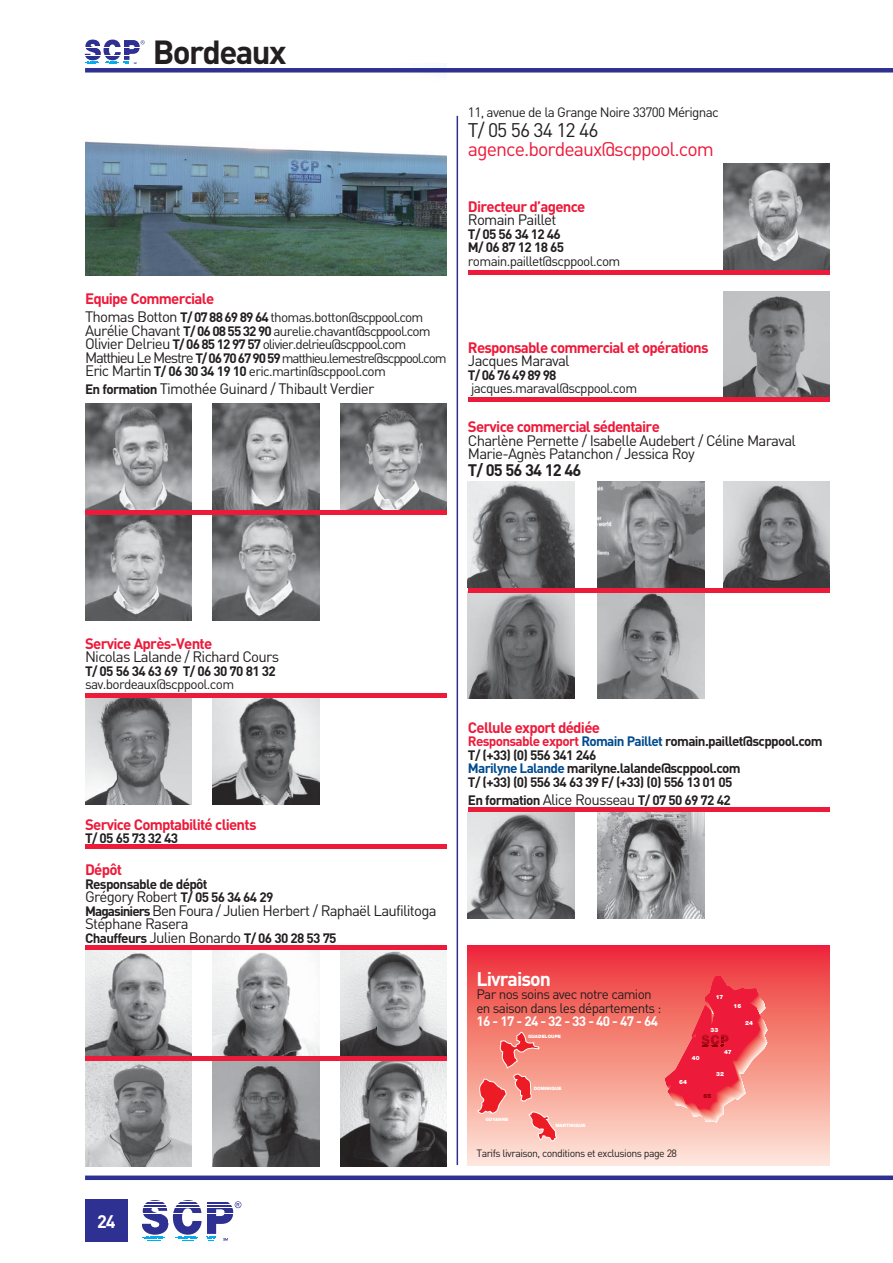
<style>
.page{position:relative;width:893px;height:1263px;background:#fff}
.page>*{position:absolute;margin:0;border:0;box-sizing:border-box;transform-origin:0 0}
.t1{font:700 33px "DIN";letter-spacing:-.05em;color:#231f20}
.t2{font:19.5px "DIN";letter-spacing:-.05em;color:#ed1a3a}
.t3{font:19.5px "DIN";letter-spacing:-.05em;color:#231f20}
.t4{font:700 19.5px "DIN";letter-spacing:-.05em;color:#fff}
.t5{font:700 18px "DIN";color:#fff}
.t6{font:700 16.5px "DIN";letter-spacing:-.05em;color:#231f20}
.t7{font:15px/13.5px "DIN";letter-spacing:-.05em;color:#231f20}
.t8{font:700 15px "DIN";letter-spacing:-.05em;color:#ed1a3a}
.t9{font:700 13.5px/13.5px "DIN";letter-spacing:-.05em;color:#231f20}
.t10{font:13.5px/13.5px "DIN";letter-spacing:-.07em;color:#231f20}
.t11{font:13.5px/13.5px "DIN";letter-spacing:-.05em;color:#231f20}
.t12{font:700 13.5px "DIN";letter-spacing:-.05em;color:#fff}
.t13{font:10.5px "DIN";letter-spacing:-.05em;color:#231f20}
.t14{font:900 5.85px "Helvetica Neue LT";color:#fff}
.t15{font:900 5.85px "Helvetica Neue LT";color:#8b0204}
.t16{font:900 4.5px "Helvetica Neue LT";color:#fff}
.s1{font-size:15px}
.s2{font-weight:700}
.s3{font-weight:700;font-size:13.5px}
.s4{font-weight:400;font-size:15px}
.s5{color:#ed1a3a}
.s6{color:#004a8f}
</style>
<div class="page">
<img style="left:213px;top:698px;width:106px;height:106px">
<img style="left:85px;top:64px;width:361px;height:211px">
<img style="left:213px;top:404px;width:106px;height:106px">
<hr style="left:145px;top:1220px;width:23px;height:2px;background:#2e3092">
<hr style="left:142px;top:1223px;width:26px;height:3px;background:#2e3092">
<hr style="left:142px;top:1227px;width:26px;height:3px;background:#2e3092">
<svg style="left:145px;top:1231px;width:21px;height:4px"></svg>
<svg style="left:142px;top:1200px;width:59px;height:19px"></svg>
<hr style="left:173px;top:1220px;width:28px;height:2px;background:#2e3092">
<hr style="left:173px;top:1223px;width:28px;height:3px;background:#2e3092">
<hr style="left:173px;top:1227px;width:28px;height:3px;background:#2e3092">
<svg style="left:178px;top:1231px;width:20px;height:4px"></svg>
<hr style="left:207px;top:1220px;width:25px;height:2px;background:#2e3092">
<hr style="left:207px;top:1223px;width:22px;height:3px;background:#2e3092">
<svg style="left:142px;top:1236px;width:23px;height:5px"></svg>
<svg style="left:175px;top:1236px;width:22px;height:5px"></svg>
<svg style="left:206px;top:1227px;width:11px;height:14px"></svg>
<svg style="left:207px;top:1201px;width:34px;height:18px"></svg>
<div style="left:85px;top:1199px;width:43px;height:43px;background:#2e3092"></div>
<div style="left:85px;top:68px;width:807px;height:5px;background:#2e3092"></div>
<div style="left:468px;top:945px;width:361px;height:220px;background:linear-gradient(to bottom,#ed2f32,#fee8d5)"></div>
<svg style="left:665px;top:976px;width:102px;height:147px;background:#f05860"></svg>
<svg style="left:477px;top:1032px;width:80px;height:110px;background:#f69288"></svg>
<svg style="left:85px;top:40px;width:60px;height:24px"></svg>
<hr style="left:456px;top:116px;width:2px;height:1049px;background:#2e3092">
<hr style="left:85px;top:845px;width:361px;height:4px;background:#ed1a3a">
<img style="left:468px;top:482px;width:106px;height:106px">
<img style="left:597px;top:592px;width:107px;height:106px">
<img style="left:723px;top:164px;width:106px;height:106px">
<img style="left:723px;top:482px;width:106px;height:106px">
<img style="left:85px;top:698px;width:106px;height:106px">
<img style="left:597px;top:482px;width:107px;height:106px">
<img style="left:468px;top:592px;width:106px;height:106px">
<hr style="left:468px;top:270px;width:361px;height:4px;background:#ed1a3a">
<img style="left:213px;top:514px;width:106px;height:107px">
<img style="left:85px;top:404px;width:106px;height:106px">
<img style="left:340px;top:404px;width:106px;height:106px">
<img style="left:85px;top:514px;width:106px;height:106px">
<hr style="left:85px;top:510px;width:361px;height:4px;background:#ed1a3a">
<hr style="left:85px;top:694px;width:361px;height:4px;background:#ed1a3a">
<img style="left:723px;top:291px;width:106px;height:107px">
<hr style="left:468px;top:398px;width:361px;height:4px;background:#ed1a3a">
<img style="left:468px;top:812px;width:106px;height:106px">
<img style="left:597px;top:812px;width:107px;height:106px">
<hr style="left:468px;top:808px;width:361px;height:4px;background:#ed1a3a">
<img style="left:340px;top:1060px;width:106px;height:107px">
<img style="left:213px;top:1060px;width:106px;height:107px">
<img style="left:85px;top:1060px;width:106px;height:107px">
<img style="left:340px;top:950px;width:106px;height:106px">
<img style="left:85px;top:950px;width:106px;height:106px">
<img style="left:213px;top:950px;width:106px;height:106px">
<div style="left:85px;top:945px;width:361px;height:5px;background:#ed1a3a"></div>
<hr style="left:85px;top:1056px;width:361px;height:4px;background:#ed1a3a">
<hr style="left:468px;top:588px;width:361px;height:4px;background:#ed1a3a">
<hr style="left:85px;top:1176px;width:807px;height:4px;background:#2e3092">
<h1 class="t1" style="left:153px;top:40px;width:135px">Bordeaux</h1>
<p class="t8" style="left:85px;top:294px;width:131px">Equipe Commerciale</p>
<p class="t10" style="left:85px;top:312px;width:363px"><span class="s1">Thomas Botton</span> <span class="s2">T/ 07 88 69 89 64</span> thomas.botton@scppool.com <span class="s1">Aurélie Chavant</span> <span class="s2">T/ 06 08 55 32 90</span> aurelie.chavant@scppool.com <span class="s1">Olivier Delrieu</span> <span class="s2">T/ 06 85 12 97 57</span> olivier.delrieu@scppool.com <span class="s1">Matthieu Le Mestre</span> <span class="s2">T/ 06 70 67 90 59</span> matthieu.lemestre@scppool.com <span class="s1">Eric Martin</span> <span class="s2">T/ 06 30 34 19 10</span> eric.martin@scppool.com</p>
<p class="t7" style="left:85px;top:384px;width:291px"><span class="s3">En formation</span> Timothée Guinard / Thibault Verdier</p>
<p class="t11" style="left:468px;top:107px;width:252px">11, avenue de la Grange Noire 33700 Mérignac</p>
<h2 class="t3" style="left:468px;top:123px;width:132px">T/ 05 56 34 12 46</h2>
<h2 class="t2" style="left:468px;top:142px;width:247px">agence.bordeaux@scppool.com</h2>
<p class="t8" style="left:468px;top:201px;width:119px">Directeur d’agence</p>
<p class="t7" style="left:468px;top:215px;width:90px">Romain Paillet</p>
<p class="t9" style="left:468px;top:229px;width:98px">T/ 05 56 34 12 46<br>M/ 06 87 12 18 65</p>
<p class="t11" style="left:468px;top:256px;width:154px">romain.paillet@scppool.com</p>
<p class="t8" style="left:468px;top:342px;width:242px">Responsable commercial et opérations</p>
<p class="t7" style="left:468px;top:356px;width:103px">Jacques Maraval</p>
<p class="t9" style="left:468px;top:370px;width:90px">T/ 06 76 49 89 98</p>
<p class="t11" style="left:471px;top:383px;width:168px">jacques.maraval@scppool.com</p>
<p class="t8" style="left:468px;top:422px;width:193px">Service commercial sédentaire</p>
<p class="t7" style="left:468px;top:435px;width:329px">Charlène Pernette / Isabelle Audebert / Céline Maraval<br>Marie-Agnès Patanchon / Jessica Roy</p>
<p class="t6" style="left:468px;top:464px;width:115px">T/ 05 56 34 12 46</p>
<p class="t8" style="left:85px;top:638px;width:129px">Service Après-Vente</p>
<p class="t7" style="left:85px;top:652px;width:195px">Nicolas Lalande / Richard Cours</p>
<p class="t9" style="left:85px;top:666px;width:192px">T/ 05 56 34 63 69 T/ 06 30 70 81 32</p>
<p class="t11" style="left:85px;top:679px;width:151px">sav.bordeaux@scppool.com</p>
<p class="t8" style="left:85px;top:819px;width:173px">Service Comptabilité clients</p>
<p class="t9" style="left:85px;top:833px;width:94px">T/ 05 65 73 32 43</p>
<p class="t8" style="left:85px;top:865px;width:38px">Dépôt</p>
<p class="t9" style="left:85px;top:879px;width:124px">Responsable de dépôt</p>
<p class="t7" style="left:85px;top:892px;width:353px">Grégory Robert <span class="s3">T/ 05 56 34 64 29<br>Magasiniers</span> Ben Foura / Julien Herbert / Raphaël Laufilitoga<br>Stéphane Rasera</p>
<p class="t9" style="left:85px;top:933px;width:253px">Chauffeurs <span class="s4">Julien Bonardo</span> T/ 06 30 28 53 75</p>
<h3 class="t5" style="left:97px;top:1215px;width:20px">24</h3>
<p class="t8" style="left:468px;top:722px;width:134px">Cellule export dédiée</p>
<p class="t9" style="left:468px;top:736px;width:356px"><span class="s5">Responsable export</span> <span class="s6">Romain Paillet</span> romain.paillet@scppool.com T/ (+33) (0) 556 341 246<br><span class="s6">Marilyne Lalande</span> marilyne.lalande@scppool.com<br>T/ (+33) (0) 556 34 63 39 F/ (+33) (0) 556 13 01 05</p>
<p class="t9" style="left:468px;top:795px;width:264px">En formation <span class="s4">Alice Rousseau</span> T/ 07 50 69 72 42</p>
<h2 class="t4" style="left:476px;top:972px;width:76px">Livraison</h2>
<p class="t11" style="left:476px;top:989px;width:186px">Par nos soins avec notre camion en saison dans les départements :</p>
<p class="t12" style="left:476px;top:1017px;width:183px">16 - 17 - 24 - 32 - 33 - 40 - 47 - 64</p>
<p class="t14" style="left:745px;top:1019px;width:9px">24</p>
<p class="t14" style="left:715px;top:993px;width:9px">17</p>
<p class="t14" style="left:733px;top:1002px;width:9px">16</p>
<p class="t14" style="left:710px;top:1026px;width:9px">33</p>
<p class="t16" style="left:485px;top:1117px;width:24px">GUYANNE</p>
<p class="t16" style="left:528px;top:1034px;width:35px">GUADELOUPE</p>
<p class="t16" style="left:533px;top:1086px;width:29px">DOMINIQUE</p>
<p class="t16" style="left:555px;top:1124px;width:32px">MARTINIQUE</p>
<p class="t14" style="left:691px;top:1054px;width:9px">40</p>
<p class="t14" style="left:679px;top:1078px;width:9px">64</p>
<p class="t14" style="left:724px;top:1048px;width:9px">47</p>
<p class="t14" style="left:716px;top:1070px;width:9px">32</p>
<p class="t15" style="left:703px;top:1093px;width:9px">65</p>
<p class="t13" style="left:476px;top:1149px;width:202px">Tarifs livraison, conditions et exclusions page 28</p>
</div>
